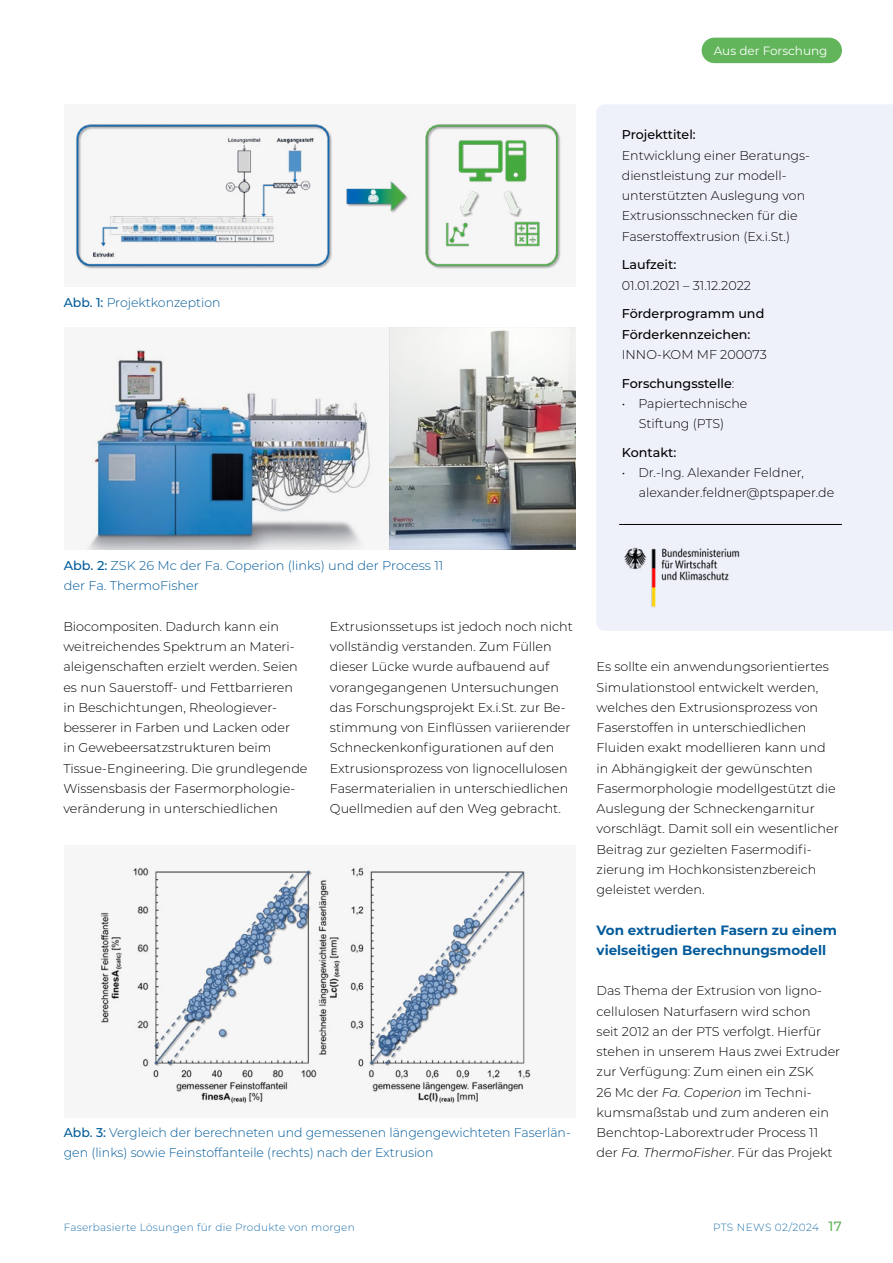
<style>
.page{position:relative;width:893px;height:1263px;background:#fff}
.page>*{position:absolute;margin:0;border:0;box-sizing:border-box;transform-origin:0 0}
.t1{font:700 13.5px/20.2px "Montserrat";color:#005a9a}
.t2{font:300 12.75px/20.2px "Montserrat";color:#000}
.t3{font:300 12.75px/20.2px "Montserrat";color:#005a9a}
.t4{font:500 12.75px/20.2px "Montserrat";color:#000}
.t5{font:12px "Montserrat";color:#fff}
.t6{font:300 10.5px "Montserrat";letter-spacing:.025em;color:#2473ad}
.s1{font-weight:500}
.s2{font-weight:300}
.s3{font-style:italic}
.s4{font-weight:500;font-size:13.5px;color:#62b55a}
</style>
<div class="page">
<div style="left:702px;top:38px;width:140px;height:25px;background:#62b55a;border-radius:13px"></div>
<div style="left:64px;top:104px;width:511px;height:183px;background:#f6f6f6"></div>
<img style="left:76px;top:124px;width:485px;height:145px">
<div style="left:64px;top:845px;width:511px;height:272px;background:#f6f6f6"></div>
<img style="left:101px;top:867px;width:430px;height:237px">
<div style="left:64px;top:327px;width:326px;height:223px;background:#f6f6f6"></div>
<img style="left:89px;top:350px;width:281px;height:200px">
<img style="left:390px;top:327px;width:185px;height:223px">
<div style="left:596px;top:104px;width:297px;height:527px;background:#eef1fa"></div>
<hr style="left:619px;top:524px;width:223px;height:1px;background:#000">
<img style="left:619px;top:539px;width:142px;height:69px">
<p class="t5" style="left:714px;top:42px;width:115px">Aus der Forschung</p>
<p class="t3" style="left:64px;top:292px;width:158px"><span class="s1">Abb. 1:</span> Projektkonzeption</p>
<p class="t2" style="left:622px;top:124px;width:190px"><span class="s1">Projekttitel:<br></span>Entwicklung einer Beratungs&shy;dienstleistung zur modell&shy;unterstützten Auslegung von<br>Extrusionsschnecken für die<br>Faserstoffextrusion (Ex.i.St.)</p>
<p class="t2" style="left:622px;top:254px;width:131px"><span class="s1">Laufzeit:<br></span>01.01.2021 – 31.12.2022</p>
<p class="t4" style="left:622px;top:303px;width:147px">Förderprogramm und<br>Förderkennzeichen:<br><span class="s2">INNO-KOM MF 200073</span></p>
<p class="t4" style="left:622px;top:372px;width:114px">Forschungsstelle<span class="s2">:</span></p>
<p class="t2" style="left:622px;top:393px;width:127px;text-align:center">• Papiertechnische<br>Stiftung (PTS)</p>
<p class="t4" style="left:622px;top:442px;width:56px">Kontakt:</p>
<p class="t2" style="left:639px;top:462px;width:197px;text-indent:-17px">• Dr.-Ing. Alexander Feldner, alexander.feldner@ptspaper.de</p>
<p class="t3" style="left:64px;top:555px;width:381px"><span class="s1">Abb. 2:</span> ZSK 26 Mc der Fa. Coperion (links) und der Process 11 der Fa. ThermoFisher</p>
<p class="t2" style="left:63px;top:616px;width:246px">Biocompositen. Dadurch kann ein weitreichendes Spektrum an Materi&shy;aleigenschaften erzielt werden. Seien es nun Sauerstoff- und Fettbarrieren in Beschichtungen, Rheologiever&shy;besserer in Farben und Lacken oder<br>in Gewebeersatzstrukturen beim Tissue-Engineering. Die grundlegende Wissensbasis der Fasermorphologie&shy;veränderung in unterschiedlichen</p>
<p class="t2" style="left:330px;top:616px;width:244px">Extrusionssetups ist jedoch noch nicht vollständig verstanden. Zum Füllen dieser Lücke wurde aufbauend auf vorangegangenen Untersuchungen das Forschungsprojekt Ex.i.St. zur Be&shy;stimmung von Einflüssen variierender Schneckenkonfigurationen auf den Extrusionsprozess von lignocellulosen Fasermaterialien in unterschiedlichen Quellmedien auf den Weg gebracht.</p>
<p class="t3" style="left:64px;top:1122px;width:508px"><span class="s1">Abb. 3:</span> Vergleich der berechneten und gemessenen längengewichteten Faserlän&shy;gen (links) sowie Feinstoffanteile (rechts) nach der Extrusion</p>
<p class="t2" style="left:597px;top:656px;width:244px">Es sollte ein anwendungsorientiertes Simulationstool entwickelt werden, welches den Extrusionsprozess von Faserstoffen in unterschiedlichen Fluiden exakt modellieren kann und in Abhängigkeit der gewünschten Fasermorphologie modellgestützt die Auslegung der Schneckengarnitur vorschlägt. Damit soll ein wesentlicher Beitrag zur gezielten Fasermodifi&shy;zierung im Hochkonsistenzbereich geleistet werden.</p>
<p class="t1" style="left:597px;top:919px;width:242px">Von extrudierten Fasern zu einem vielseitigen Berechnungsmodell</p>
<p class="t2" style="left:597px;top:980px;width:245px">Das Thema der Extrusion von ligno&shy;cellulosen Naturfasern wird schon<br>seit 2012 an der PTS verfolgt. Hierfür stehen in unserem Haus zwei Extruder zur Verfügung: Zum einen ein ZSK<br>26 Mc der <span class="s3">Fa. Coperion</span> im Techni&shy;kumsmaßstab und zum anderen ein Benchtop-Laborextruder Process 11 der <span class="s3">Fa. ThermoFisher</span>. Für das Projekt</p>
<p class="t6" style="left:64px;top:1220px;width:292px">Faserbasierte Lösungen für die Produkte von morgen</p>
<p class="t6" style="left:713px;top:1220px;width:130px">PTS NEWS 02/2024 <span class="s4">17</span></p>
</div>
